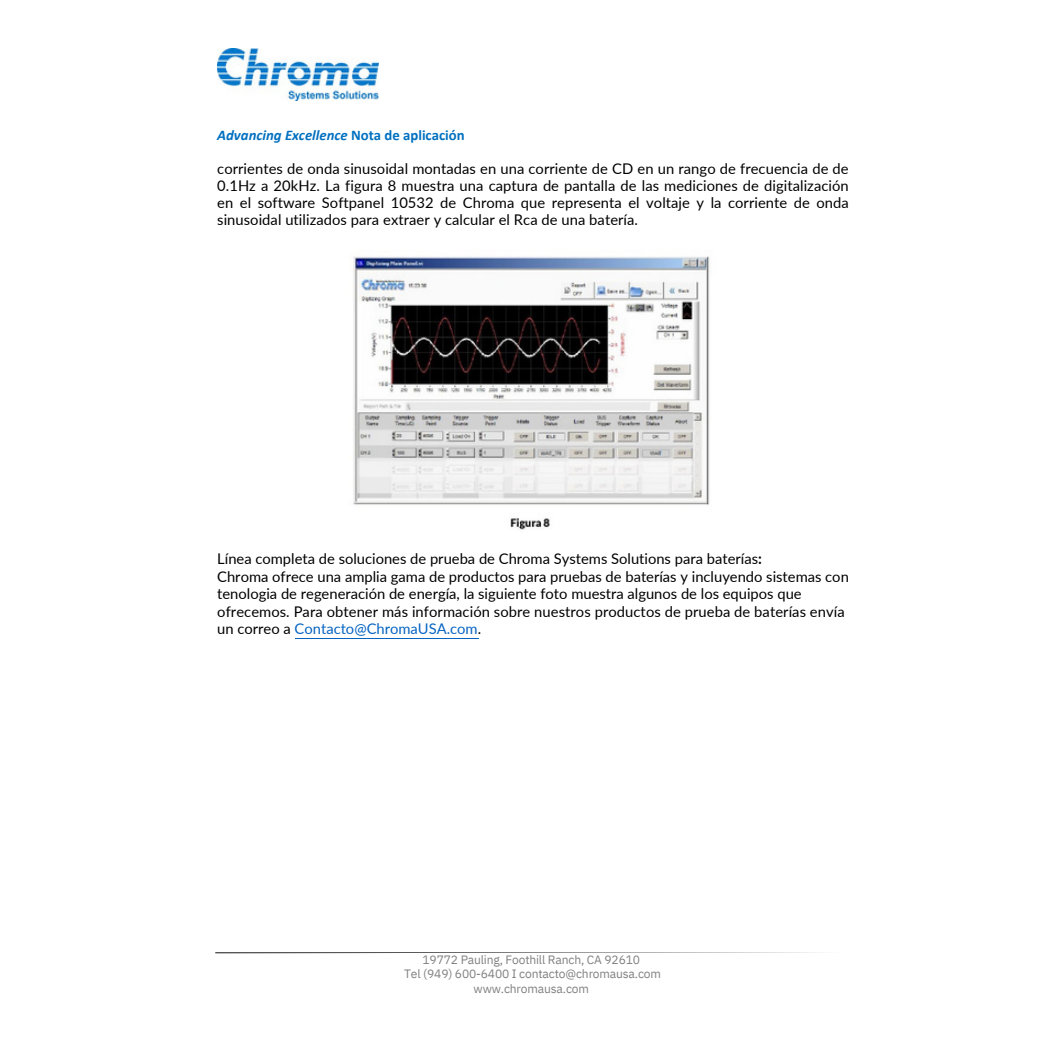
<style>
.page{position:relative;width:1062px;height:1062px;background:#fff}
.page>*{position:absolute;margin:0;border:0;box-sizing:border-box;transform-origin:0 0}
.t1{font:14.75px/17px "Lato";color:#000;text-align:justify}
.t2{font:italic 700 14.75px "Calibri";color:#0070c0}
.t3{font:14.75px "Lato";color:#0563c1}
.t4{font:12px/14px "IBM Plex Sans";letter-spacing:-.015em;color:#808080;text-align:center}
.s1{font-style:normal}
.s2{font-weight:700}
.s3{color:#000}
</style>
<div class="page">
<svg style="left:215px;top:952px;width:603px;height:1px"></svg>
<img style="left:217px;top:48px;width:161px;height:53px">
<hr style="left:295px;top:638px;width:183px;height:1px;background:#0563c1">
<img style="left:353px;top:256px;width:357px;height:274px">
<p class="t2" style="left:217px;top:128px;width:249px">Advancing Excellence <span class="s1">Nota de aplicación</span></p>
<p class="t1" style="left:217px;top:160px;width:633px">corrientes de onda sinusoidal montadas en una corriente de CD en un rango de frecuencia de de 0.1Hz a 20kHz. La figura 8 muestra una captura de pantalla de las mediciones de digitalización en el software Softpanel 10532 de Chroma que representa el voltaje y la corriente de onda sinusoidal utilizados para extraer y calcular el Rca de una batería.</p>
<p class="t1" style="left:217px;top:549px;width:546px">Línea completa de soluciones de prueba de Chroma Systems Solutions para baterías<span class="s2">:</span></p>
<p class="t1" style="left:217px;top:567px;width:633px">Chroma ofrece una amplia gama de productos para pruebas de baterías y incluyendo sistemas con</p>
<p class="t1" style="left:217px;top:584px;width:586px">tenologia de regeneración de energía, la siguiente foto muestra algunos de los equipos que</p>
<p class="t1" style="left:217px;top:602px;width:629px">ofrecemos. Para obtener más información sobre nuestros productos de prueba de baterías envía</p>
<p class="t3" style="left:217px;top:619px;width:265px"><span class="s3">un correo a</span> Contacto@ChromaUSA.com<span class="s3">.</span></p>
<p class="t4" style="left:422px;top:952px;width:219px">19772 Pauling, Foothill Ranch, CA 92610</p>
<p class="t4" style="left:404px;top:966px;width:258px">Tel (949) 600-6400 I contacto@chromausa.com www.chromausa.com</p>
</div>
